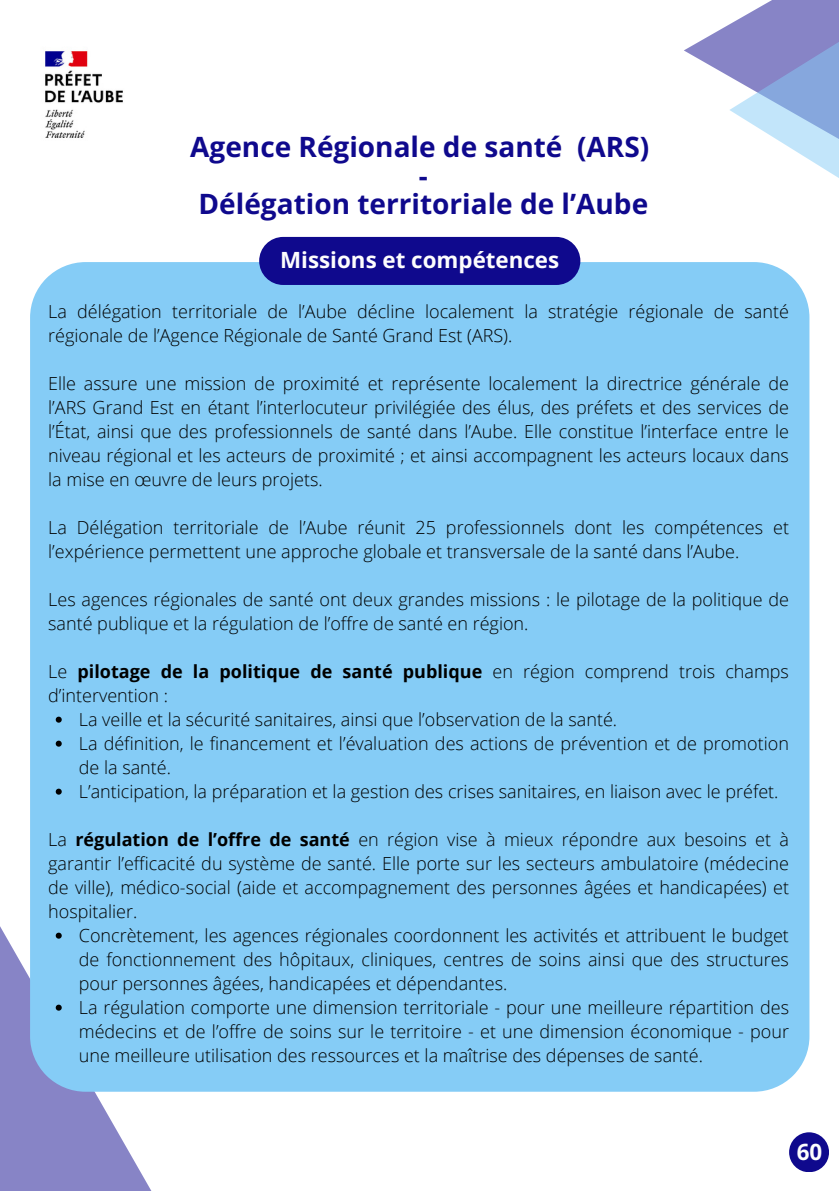
<style>
.page{position:relative;width:839px;height:1191px;background:#fff}
.page>*{position:absolute;margin:0;border:0;box-sizing:border-box;transform-origin:0 0}
.t1{font:700 28px "Open Sans";color:#0f098d}
.t2{font:700 22.4px "Open Sans";color:#fdfdfd}
.t3{font:300 18px/24px "Open Sans";color:#000}
.s1{font-weight:700}
</style>
<div class="page">
<svg style="left:0;top:926px;width:152px;height:265px;fill:#8784c6"></svg>
<svg style="left:684px;top:24px;width:45px;height:52px"></svg>
<svg style="left:729px;top:0;width:109px;height:178px"></svg>
<img style="left:45px;top:51px;width:78px;height:87px">
<div style="left:30px;top:262px;width:779px;height:830px;background:#85ccf6"></div>
<div style="left:259px;top:237px;width:321px;height:48px;background:#0f098d;border-radius:24px"></div>
<div style="left:789px;top:1132px;width:40px;height:40px;background:#0f098d;border-radius:50%"></div>
<svg style="left:56px;top:717px;width:6px;height:6px"></svg>
<svg style="left:56px;top:741px;width:6px;height:6px"></svg>
<svg style="left:56px;top:789px;width:6px;height:6px"></svg>
<svg style="left:56px;top:933px;width:6px;height:6px"></svg>
<svg style="left:56px;top:1005px;width:6px;height:6px"></svg>
<p class="t1" style="left:190px;top:127px;width:460px">Agence Régionale de santé (ARS)</p>
<p class="t1" style="left:419px;top:156px;width:10px">-</p>
<p class="t1" style="left:198px;top:184px;width:451px">Délégation territoriale de l’Aube</p>
<p class="t2" style="left:280px;top:244px;width:280px">Missions et compétences</p>
<p class="t3" style="left:48px;top:299px;width:742px">La délégation territoriale de l’Aube décline localement la stratégie régionale de santé régionale de l’Agence Régionale de Santé Grand Est (ARS).</p>
<p class="t3" style="left:48px;top:371px;width:742px;text-align:justify">Elle assure une mission de proximité et représente localement la directrice générale de l’ARS Grand Est en étant l’interlocuteur privilégiée des élus, des préfets et des services de l’État, ainsi que des professionnels de santé dans l’Aube. Elle constitue l’interface entre le niveau régional et les acteurs de proximité ; et ainsi accompagnent les acteurs locaux dans la mise en œuvre de leurs projets.</p>
<p class="t3" style="left:48px;top:515px;width:742px">La Délégation territoriale de l’Aube réunit 25 professionnels dont les compétences et l’expérience permettent une approche globale et transversale de la santé dans l’Aube.</p>
<p class="t3" style="left:48px;top:587px;width:742px">Les agences régionales de santé ont deux grandes missions : le pilotage de la politique de santé publique et la régulation de l’offre de santé en région.</p>
<p class="t3" style="left:48px;top:659px;width:742px">Le <span class="s1">pilotage de la politique de santé publique</span> en région comprend trois champs d’intervention :</p>
<p class="t3" style="left:79px;top:707px;width:540px">La veille et la sécurité sanitaires, ainsi que l’observation de la santé.</p>
<p class="t3" style="left:79px;top:731px;width:711px">La définition, le financement et l’évaluation des actions de prévention et de promotion de la santé.</p>
<p class="t3" style="left:79px;top:779px;width:701px">L’anticipation, la préparation et la gestion des crises sanitaires, en liaison avec le préfet.</p>
<p class="t3" style="left:48px;top:827px;width:742px;text-align:justify">La <span class="s1">régulation de l’offre de santé</span> en région vise à mieux répondre aux besoins et à garantir l’efficacité du système de santé. Elle porte sur les secteurs ambulatoire (médecine de ville), médico-social (aide et accompagnement des personnes âgées et handicapées) et hospitalier.</p>
<p class="t3" style="left:79px;top:923px;width:711px;text-align:justify">Concrètement, les agences régionales coordonnent les activités et attribuent le budget de fonctionnement des hôpitaux, cliniques, centres de soins ainsi que des structures pour personnes âgées, handicapées et dépendantes.</p>
<p class="t3" style="left:79px;top:995px;width:711px;text-align:justify">La régulation comporte une dimension territoriale - pour une meilleure répartition des médecins et de l’offre de soins sur le territoire - et une dimension économique - pour une meilleure utilisation des ressources et la maîtrise des dépenses de santé.</p>
<p class="t2" style="left:796px;top:1136px;width:27px">60</p>
</div>
